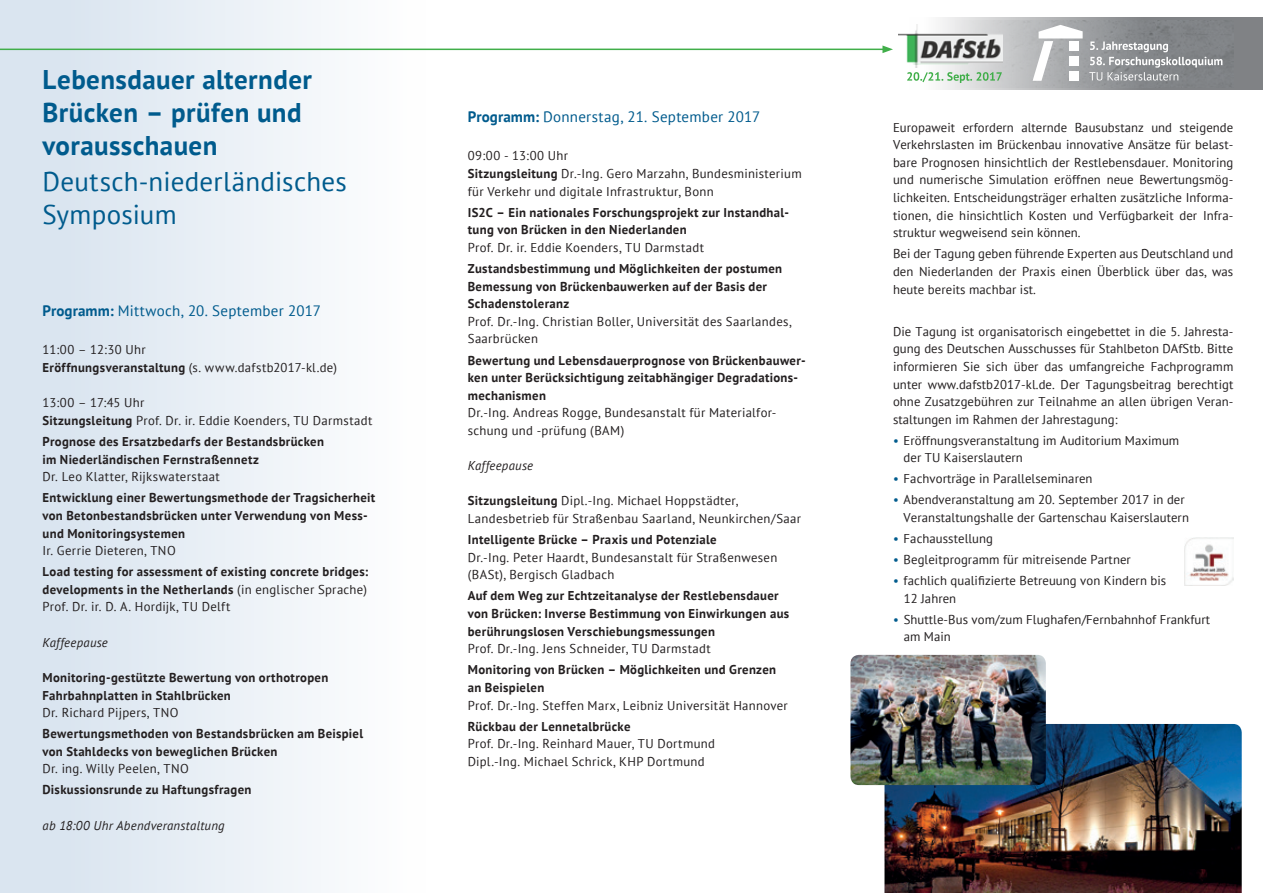
<style>
.page{position:relative;width:1263px;height:893px;background:#fff}
.page>*{position:absolute;margin:0;border:0;box-sizing:border-box;transform-origin:0 0}
.t1{font:700 27px/33px "PT Sans";letter-spacing:.015em;color:#005b8d}
.t2{font:27px/33px "PT Sans";letter-spacing:.01em;color:#005b8d}
.t3{font:15px "PT Sans";letter-spacing:.015em;color:#005b8d}
.t4{font:12.75px/17.5px "PT Sans";letter-spacing:.015em;color:#231f20}
.t5{font:700 12.75px/17.5px "PT Sans";letter-spacing:.025em;color:#231f20}
.t6{font:italic 12.75px "PT Sans";letter-spacing:.02em;color:#231f20}
.s1{font-weight:700}
.s2{font-weight:400}
.s3{color:#005b8d}
</style>
<div class="page">
<div style="left:0;top:0;width:425px;height:893px;background:linear-gradient(to right,#d5e1ee,#fefefe)"></div>
<hr style="left:0;top:49px;width:885px;height:1px;background:#40ae49">
<svg style="left:882px;top:45px;width:11px;height:8px"></svg>
<svg style="left:940px;top:17px;width:323px;height:73px;background:#919396"></svg>
<img style="left:940px;top:20px;width:293px;height:67px">
<img style="left:899px;top:24px;width:103px;height:44px">
<svg style="left:907px;top:72px;width:95px;height:11px"></svg>
<svg style="left:1033px;top:25px;width:50px;height:56px"></svg>
<div style="left:1068px;top:41px;width:10px;height:10px;background:#fff"></div>
<div style="left:1068px;top:56px;width:10px;height:10px;background:#fff"></div>
<div style="left:1068px;top:71px;width:10px;height:10px;background:#fff"></div>
<svg style="left:1089px;top:42px;width:133px;height:39px;background:#9b9da0"></svg>
<img style="left:884px;top:724px;width:358px;height:169px">
<img style="left:850px;top:655px;width:196px;height:130px">
<img style="left:1185px;top:537px;width:48px;height:49px">
<h1 class="t1" style="left:43px;top:64px;width:271px">Lebensdauer alternder<br>Brücken – prüfen und vorausschauen</h1>
<h1 class="t2" style="left:43px;top:166px;width:306px">Deutsch-niederländisches<br>Symposium</h1>
<p class="t3" style="left:43px;top:303px;width:280px"><span class="s1">Programm:</span> Mittwoch, 20. September 2017</p>
<p class="t4" style="left:43px;top:342px;width:296px">11:00 – 12:30 Uhr<br><span class="s1">Eröffnungsveranstaltung</span> (s. www.dafstb2017-kl.de)</p>
<p class="t4" style="left:43px;top:394px;width:331px">13:00 – 17:45 Uhr<br><span class="s1">Sitzungsleitung</span> Prof. Dr. ir. Eddie Koenders, TU Darmstadt</p>
<p class="t5" style="left:43px;top:433px;width:283px">Prognose des Ersatzbedarfs der Bestandsbrücken im Niederländischen Fernstraßennetz</p>
<p class="t4" style="left:43px;top:468px;width:179px">Dr. Leo Klatter, Rijkswaterstaat</p>
<p class="t5" style="left:43px;top:489px;width:334px">Entwicklung einer Bewertungsmethode der Tragsicherheit von Betonbestandsbrücken unter Verwendung von Mess&shy;und Monitoringsystemen</p>
<p class="t4" style="left:43px;top:542px;width:135px">Ir. Gerrie Dieteren, TNO</p>
<p class="t5" style="left:43px;top:563px;width:327px;text-align:justify">Load testing for assessment of existing concrete bridges: developments in the Netherlands <span class="s2">(in englischer Sprache)<br>Prof. Dr. ir. D. A. Hordijk, TU Delft</span></p>
<p class="t6" style="left:43px;top:635px;width:67px">Kaffeepause</p>
<p class="t5" style="left:43px;top:669px;width:287px">Monitoring-gestützte Bewertung von orthotropen<br>Fahrbahnplatten in Stahlbrücken</p>
<p class="t4" style="left:43px;top:704px;width:137px">Dr. Richard Pijpers, TNO</p>
<p class="t5" style="left:43px;top:725px;width:322px">Bewertungsmethoden von Bestandsbrücken am Beispiel von Stahldecks von beweglichen Brücken</p>
<p class="t4" style="left:43px;top:760px;width:148px">Dr. ing. Willy Peelen, TNO</p>
<p class="t5" style="left:43px;top:782px;width:210px">Diskussionsrunde zu Haftungsfragen</p>
<p class="t6" style="left:43px;top:819px;width:184px">ab 18:00 Uhr Abendveranstaltung</p>
<p class="t3" style="left:468px;top:109px;width:294px"><span class="s1">Programm:</span> Donnerstag, 21. September 2017</p>
<p class="t4" style="left:468px;top:148px;width:335px">09:00 - 13:00 Uhr<br><span class="s1">Sitzungsleitung</span> Dr.-Ing. Gero Marzahn, Bundesministerium für Verkehr und digitale Infrastruktur, Bonn</p>
<p class="t5" style="left:468px;top:204px;width:323px">IS2C – Ein nationales Forschungsprojekt zur Instandhal&shy;tung von Brücken in den Niederlanden</p>
<p class="t4" style="left:468px;top:239px;width:238px">Prof. Dr. ir. Eddie Koenders, TU Darmstadt</p>
<p class="t5" style="left:468px;top:260px;width:316px">Zustandsbestimmung und Möglichkeiten der postumen<br>Bemessung von Brückenbauwerken auf der Basis der<br>Schadenstoleranz</p>
<p class="t4" style="left:468px;top:313px;width:325px">Prof. Dr.-Ing. Christian Boller, Universität des Saarlandes,<br>Saarbrücken</p>
<p class="t5" style="left:468px;top:352px;width:340px">Bewertung und Lebensdauerprognose von Brückenbauwer&shy;ken unter Berücksichtigung zeitabhängiger Degradations&shy;mechanismen</p>
<p class="t4" style="left:468px;top:404px;width:310px">Dr.-Ing. Andreas Rogge, Bundesanstalt für Materialfor&shy;schung und -prüfung (BAM)</p>
<p class="t6" style="left:468px;top:459px;width:67px">Kaffeepause</p>
<p class="t4" style="left:468px;top:493px;width:335px"><span class="s1">Sitzungsleitung</span> Dipl.-Ing. Michael Hoppstädter,<br>Landesbetrieb für Straßenbau Saarland, Neunkirchen/Saar</p>
<p class="t5" style="left:468px;top:531px;width:250px">Intelligente Brücke – Praxis und Potenziale</p>
<p class="t4" style="left:468px;top:549px;width:311px">Dr.-Ing. Peter Haardt, Bundesanstalt für Straßenwesen (BASt), Bergisch Gladbach</p>
<p class="t5" style="left:468px;top:588px;width:323px">Auf dem Weg zur Echtzeitanalyse der Restlebensdauer von Brücken: Inverse Bestimmung von Einwirkungen aus berührungslosen Verschiebungsmessungen</p>
<p class="t4" style="left:468px;top:640px;width:245px">Prof. Dr.-Ing. Jens Schneider, TU Darmstadt</p>
<p class="t5" style="left:468px;top:661px;width:310px">Monitoring von Brücken – Möglichkeiten und Grenzen an Beispielen</p>
<p class="t4" style="left:468px;top:697px;width:322px">Prof. Dr.-Ing. Steffen Marx, Leibniz Universität Hannover</p>
<p class="t5" style="left:468px;top:718px;width:164px">Rückbau der Lennetalbrücke</p>
<p class="t4" style="left:468px;top:735px;width:249px">Prof. Dr.-Ing. Reinhard Mauer, TU Dortmund<br>Dipl.-Ing. Michael Schrick, KHP Dortmund</p>
<p class="t4" style="left:893px;top:119px;width:342px;text-align:justify">Europaweit erfordern alternde Bausubstanz und steigende Verkehrslasten im Brückenbau innovative Ansätze für belast&shy;bare Prognosen hinsichtlich der Restlebensdauer. Monitoring und numerische Simulation eröffnen neue Bewertungsmög&shy;lichkeiten. Entscheidungsträger erhalten zusätzliche Informa&shy;tionen, die hinsichtlich Kosten und Verfügbarkeit der Infra&shy;struktur wegweisend sein können.</p>
<p class="t4" style="left:893px;top:245px;width:342px;text-align:justify">Bei der Tagung geben führende Experten aus Deutschland und den Niederlanden der Praxis einen Überblick über das, was heute bereits machbar ist.</p>
<p class="t4" style="left:893px;top:323px;width:342px;text-align:justify">Die Tagung ist organisatorisch eingebettet in die 5. Jahresta&shy;gung des Deutschen Ausschusses für Stahlbeton DAfStb. Bitte informieren Sie sich über das umfangreiche Fachprogramm unter www.dafstb2017-kl.de. Der Tagungsbeitrag berechtigt ohne Zusatzgebühren zur Teilnahme an allen übrigen Veran&shy;staltungen im Rahmen der Jahrestagung:</p>
<p class="t4" style="left:904px;top:432px;width:277px;text-indent:-11px"><span class="s3">•</span> Eröffnungsveranstaltung im Auditorium Maximum der TU Kaiserslautern</p>
<p class="t4" style="left:893px;top:471px;width:201px"><span class="s3">•</span> Fachvorträge in Parallelseminaren</p>
<p class="t4" style="left:904px;top:492px;width:287px;text-indent:-11px"><span class="s3">•</span> Abendveranstaltung am 20. September 2017 in der<br>Veranstaltungshalle der Gartenschau Kaiserslautern</p>
<p class="t4" style="left:893px;top:530px;width:102px"><span class="s3">•</span> Fachausstellung</p>
<p class="t4" style="left:893px;top:551px;width:239px"><span class="s3">•</span> Begleitprogramm für mitreisende Partner</p>
<p class="t4" style="left:904px;top:572px;width:264px;text-indent:-11px"><span class="s3">•</span> fachlich qualifizierte Betreuung von Kindern bis<br>12 Jahren</p>
<p class="t4" style="left:904px;top:611px;width:308px;text-indent:-11px"><span class="s3">•</span> Shuttle-Bus vom/zum Flughafen/Fernbahnhof Frankfurt am Main</p>
</div>
